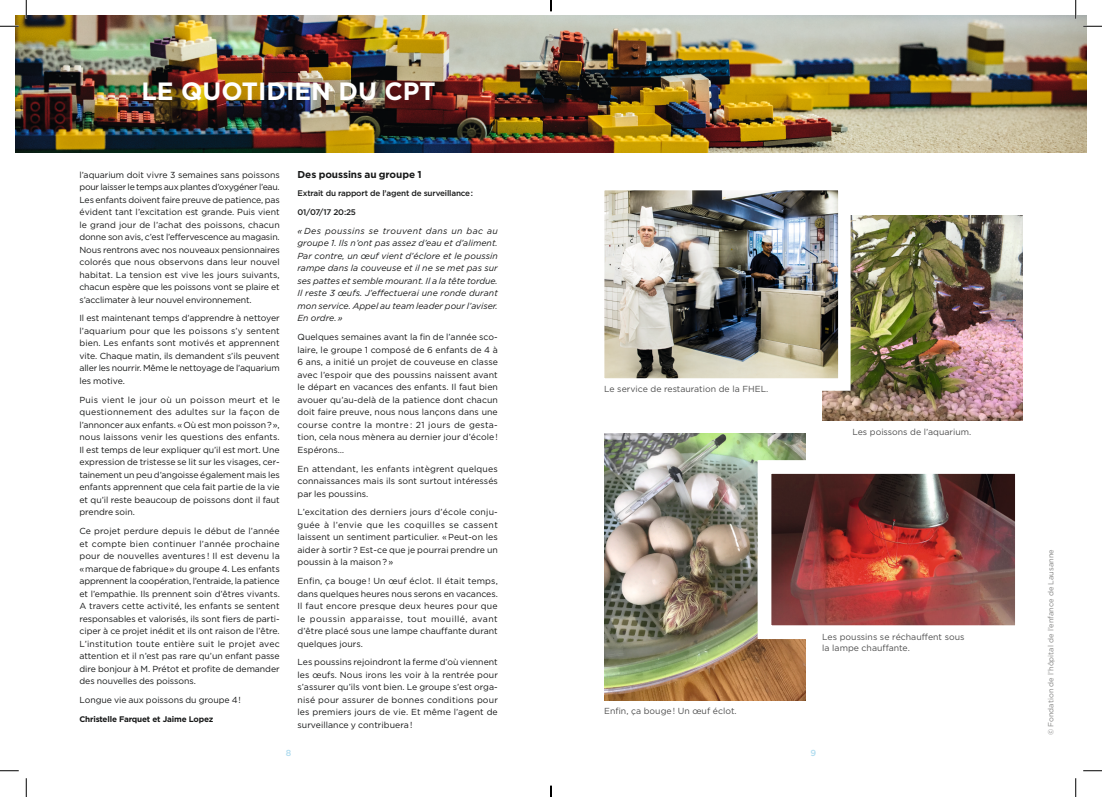
<style>
.page{position:relative;width:1102px;height:797px;background:#fff}
.page>*{position:absolute;margin:0;border:0;box-sizing:border-box;transform-origin:0 0}
.t1{font:700 25px "Gotham";color:#fff}
.t2{font:700 10px "Gotham";letter-spacing:-.005em;color:#171818}
.t3{font:8.75px/12.5px "Gotham";letter-spacing:-.005em;color:#171818;text-align:justify}
.t4{font:italic 8.75px/12.5px "Gotham";color:#171818;text-align:justify}
.t5{font:8.75px/10.5px "Gotham";color:#4f4f4f}
.t6{font:500 8.75px "Gotham";color:#b0dcef}
.t7{font:500 8.12px "Gotham";letter-spacing:-.02em;color:#171818}
.t8{font:700 8.12px "Gotham";letter-spacing:-.02em;color:#171818}
.t9{font:7.5px "Gotham";color:#838382}
</style>
<div class="page">
<img style="left:16px;top:16px;width:1070px;height:137px">
<img style="left:604px;top:434px;width:201px;height:266px">
<img style="left:822px;top:215px;width:200px;height:206px">
<img style="left:772px;top:475px;width:241px;height:149px">
<div style="left:757px;top:460px;width:271px;height:179px;border:14px solid #fff"></div>
<img style="left:605px;top:191px;width:232px;height:187px">
<svg style="left:0;top:25px;width:19px;height:2px"></svg>
<svg style="left:1083px;top:25px;width:18px;height:2px"></svg>
<svg style="left:0;top:770px;width:19px;height:1px"></svg>
<svg style="left:1083px;top:770px;width:18px;height:1px"></svg>
<svg style="left:25px;top:0;width:2px;height:19px"></svg>
<svg style="left:25px;top:778px;width:2px;height:19px"></svg>
<svg style="left:1074px;top:0;width:2px;height:19px"></svg>
<svg style="left:1075px;top:778px;width:1px;height:19px"></svg>
<svg style="left:550px;top:785px;width:1px;height:12px"></svg>
<h1 class="t1" style="left:141px;top:76px;width:296px">LE QUOTIDIEN DU CPT</h1>
<p class="t3" style="left:79px;top:168px;width:202px">l’aquarium doit vivre 3 semaines sans poissons pour laisser le temps aux plantes d’oxygéner l’eau.<br>Les enfants doivent faire preuve de patience, pas évident tant l’excitation est grande. Puis vient le grand jour de l’achat des poissons, chacun donne son avis, c’est l’effervescence au magasin.<br>Nous rentrons avec nos nouveaux pensionnaires colorés que nous observons dans leur nouvel habitat. La tension est vive les jours suivants, chacun espère que les poissons vont se plaire et s’acclimater à leur nouvel environnement.</p>
<p class="t3" style="left:79px;top:312px;width:202px">Il est maintenant temps d’apprendre à nettoyer l’aquarium pour que les poissons s’y sentent bien. Les enfants sont motivés et apprennent vite. Chaque matin, ils demandent s’ils peuvent aller les nourrir. Même le nettoyage de l’aquarium les motive.</p>
<p class="t3" style="left:79px;top:393px;width:202px">Puis vient le jour où un poisson meurt et le questionnement des adultes sur la façon de l’annoncer aux enfants. «Où est mon poisson?», nous laissons venir les questions des enfants.<br>Il est temps de leur expliquer qu’il est mort. Une expression de tristesse se lit sur les visages, cer&shy;tainement un peu d’angoisse également mais les enfants apprennent que cela fait partie de la vie et qu’il reste beaucoup de poissons dont il faut prendre soin.</p>
<p class="t3" style="left:79px;top:524px;width:202px">Ce projet perdure depuis le début de l’année et compte bien continuer l’année prochaine pour de nouvelles aventures ! Il est devenu la «marque de fabrique» du groupe 4. Les enfants apprennent la coopération, l’entraide, la patience et l’empathie. Ils prennent soin d’êtres vivants.<br>A travers cette activité, les enfants se sentent responsables et valorisés, ils sont fiers de parti&shy;ciper à ce projet inédit et ils ont raison de l’être.<br>L’institution toute entière suit le projet avec attention et il n’est pas rare qu’un enfant passe dire bonjour à M. Prétot et profite de demander des nouvelles des poissons.</p>
<p class="t3" style="left:79px;top:693px;width:163px">Longue vie aux poissons du groupe 4!</p>
<p class="t8" style="left:79px;top:714px;width:135px">Christelle Farquet et Jaime Lopez</p>
<p class="t2" style="left:297px;top:168px;width:126px">Des poussins au groupe 1</p>
<p class="t7" style="left:297px;top:189px;width:177px">Extrait du rapport de l’agent de surveillance:</p>
<p class="t7" style="left:297px;top:208px;width:60px">01/07/17 20:25</p>
<p class="t4" style="left:297px;top:224px;width:202px">« Des poussins se trouvent dans un bac au groupe 1. Ils n’ont pas assez d’eau et d’aliment.<br>Par contre, un œuf vient d’éclore et le poussin rampe dans la couveuse et il ne se met pas sur ses pattes et semble mourant. Il a la tête tordue.<br>Il reste 3 œufs. J’effectuerai une ronde durant mon service. Appel au team leader pour l’aviser.<br>En ordre. »</p>
<p class="t3" style="left:297px;top:331px;width:202px">Quelques semaines avant la fin de l’année sco&shy;laire, le groupe 1 composé de 6 enfants de 4 à 6 ans, a initié un projet de couveuse en classe avec l’espoir que des poussins naissent avant le départ en vacances des enfants. Il faut bien avouer qu’au-delà de la patience dont chacun doit faire preuve, nous nous lançons dans une course contre la montre : 21 jours de gesta&shy;tion, cela nous mènera au dernier jour d’école!<br>Espérons…</p>
<p class="t3" style="left:297px;top:462px;width:202px">En attendant, les enfants intègrent quelques connaissances mais ils sont surtout intéressés par les poussins.</p>
<p class="t3" style="left:297px;top:506px;width:202px">L’excitation des derniers jours d’école conju&shy;guée à l’envie que les coquilles se cassent laissent un sentiment particulier. «Peut-on les aider à sortir ? Est-ce que je pourrai prendre un poussin à la maison?»</p>
<p class="t3" style="left:297px;top:574px;width:202px">Enfin, ça bouge ! Un œuf éclot. Il était temps, dans quelques heures nous serons en vacances.<br>Il faut encore presque deux heures pour que le poussin apparaisse, tout mouillé, avant d’être placé sous une lampe chauffante durant quelques jours.</p>
<p class="t3" style="left:297px;top:656px;width:202px">Les poussins rejoindront la ferme d’où viennent les œufs. Nous irons les voir à la rentrée pour s’assurer qu’ils vont bien. Le groupe s’est orga&shy;nisé pour assurer de bonnes conditions pour les premiers jours de vie. Et même l’agent de surveillance y contribuera!</p>
<p class="t5" style="left:604px;top:383px;width:166px">Le service de restauration de la FHEL.</p>
<p class="t5" style="left:852px;top:427px;width:120px">Les poissons de l’aquarium.</p>
<p class="t5" style="left:604px;top:706px;width:134px">Enfin, ça bouge! Un œuf éclot.</p>
<p class="t5" style="left:822px;top:631px;width:144px">Les poussins se réchauffent sous la lampe chauffante.</p>
<p class="t6" style="left:286px;top:747px;width:7px">8</p>
<p class="t6" style="left:810px;top:747px;width:7px">9</p>
<p class="t9" style="left:1046px;top:735px;width:187px;rotate:-90deg">© Fondation de l’hôpital de l’enfance de Lausanne</p>
</div>
